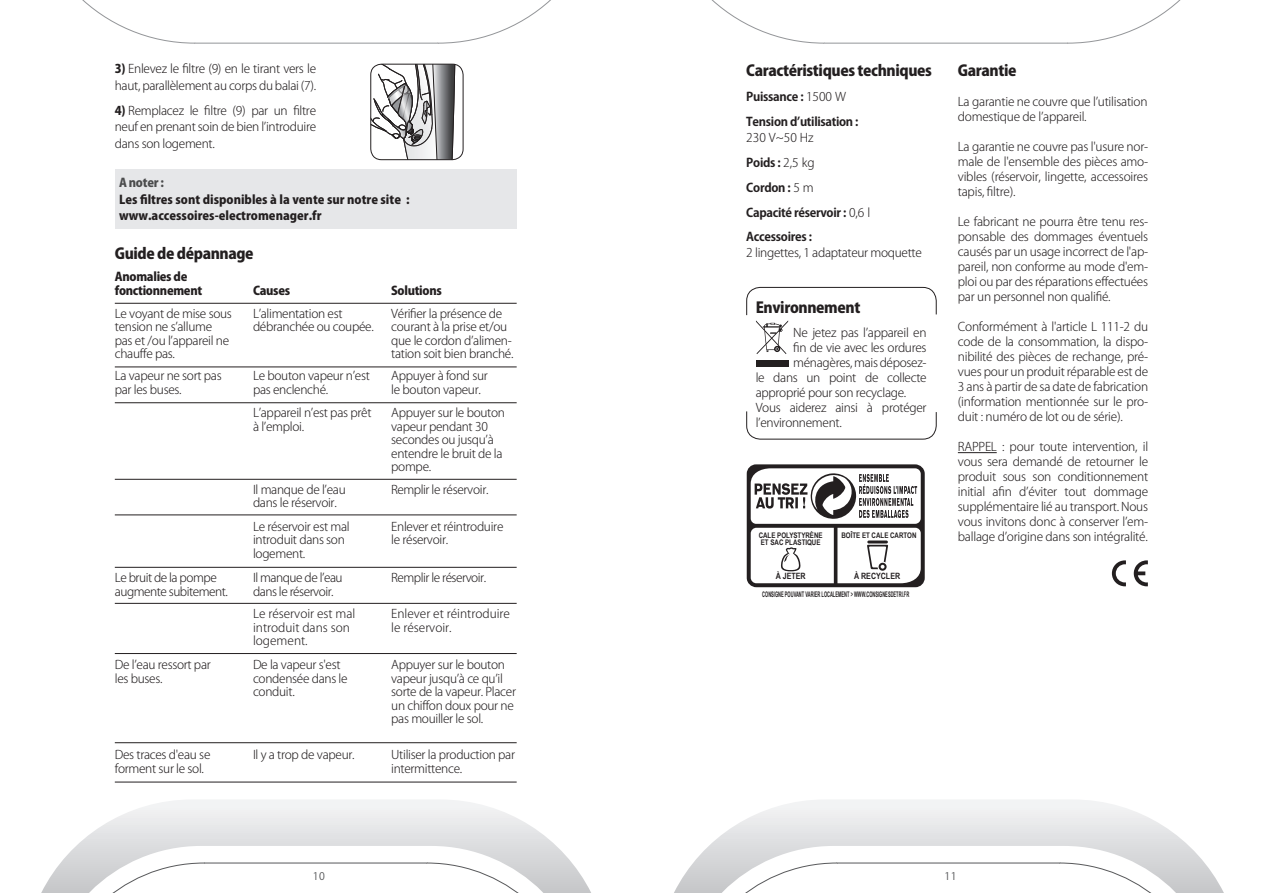
<style>
.page{position:relative;width:1263px;height:893px;background:#fff}
.page>*{position:absolute;margin:0;border:0;box-sizing:border-box;transform-origin:0 0}
.t1{font:800 15px "Koz Go Std";letter-spacing:-.025em;color:#231f20}
.t2{font:300 12px/13.5px "Koz Go Std";letter-spacing:-.025em;color:#231f20}
.t3{font:700 12px/25px "Koz Go Std";letter-spacing:-.025em;color:#231f20}
.t4{font:800 12px/16.5px "Koz Go Std";color:#231f20}
.t5{font:300 12px/13.5px "Koz Go Std";color:#231f20}
.t6{font:800 12px/14.2px "Koz Go Std";letter-spacing:-.025em;color:#231f20}
.t7{font:800 12px "Koz Go Std";letter-spacing:-.025em;color:#4b4c4d}
.t8{font:10.5px "Koz Go Std";color:#57585a}
.t9{font:700 8.7px "Arial Narrow";color:#231f20}
.t10{font:700 7.65px "Arial Narrow";color:#231f20;scale:.64 1}
.t11{font:700 7.65px/7.6px "Arial Narrow";color:#231f20}
.s1{font-weight:800}
.s2{font-weight:300}
</style>
<div class="page">
<svg style="left:711px;top:0;width:470px;height:44px"></svg>
<svg style="left:82px;top:0;width:469px;height:44px"></svg>
<svg style="left:41px;top:800px;width:550px;height:93px"></svg>
<svg style="left:44px;top:846px;width:545px;height:47px"></svg>
<svg style="left:674px;top:800px;width:550px;height:93px"></svg>
<svg style="left:676px;top:846px;width:545px;height:47px"></svg>
<hr style="left:958px;top:452px;width:39px;height:1px;background:#231f20">
<svg style="left:746px;top:411px;width:191px;height:29px"></svg>
<svg style="left:746px;top:287px;width:191px;height:67px"></svg>
<div style="left:756px;top:360px;width:32px;height:7px;background:#231f20"></div>
<svg style="left:747px;top:464px;width:178px;height:123px"></svg>
<svg style="left:1112px;top:560px;width:14px;height:26px"></svg>
<svg style="left:1134px;top:560px;width:14px;height:26px"></svg>
<svg style="left:371px;top:64px;width:84px;height:96px"></svg>
<div style="left:370px;top:64px;width:93px;height:96px;border:1px solid #231f20;border-radius:11px"></div>
<hr style="left:115px;top:367px;width:402px;height:1px;background:#231f20">
<hr style="left:115px;top:303px;width:402px;height:1px;background:#231f20">
<hr style="left:115px;top:402px;width:402px;height:1px;background:#231f20">
<hr style="left:115px;top:479px;width:402px;height:1px;background:#231f20">
<hr style="left:115px;top:514px;width:402px;height:1px;background:#231f20">
<hr style="left:115px;top:567px;width:402px;height:1px;background:#231f20">
<hr style="left:115px;top:603px;width:402px;height:1px;background:#231f20">
<hr style="left:115px;top:653px;width:402px;height:1px;background:#231f20">
<hr style="left:115px;top:742px;width:402px;height:1px;background:#231f20">
<hr style="left:115px;top:782px;width:402px;height:1px;background:#231f20">
<div style="left:115px;top:169px;width:402px;height:60px;background:#e6e7e9"></div>
<p class="t2" style="left:115px;top:61px;width:203px;line-height:16.5px"><span class="s1">3)</span> Enlevez le filtre (9) en le tirant vers le haut, parallèlement au corps du balai (7).</p>
<p class="t2" style="left:115px;top:103px;width:203px;line-height:16.5px;text-align:justify"><span class="s1">4)</span> Remplacez le filtre (9) par un filtre neuf en prenant soin de bien l’introduire dans son logement.</p>
<p class="t7" style="left:119px;top:175px;width:46px">A noter :</p>
<p class="t4" style="left:119px;top:192px;width:292px">Les filtres sont disponibles à la vente sur notre site : www.accessoires-electromenager.fr</p>
<p class="t1" style="left:115px;top:243px;width:140px">Guide de dépannage</p>
<p class="t6" style="left:115px;top:270px;width:89px">Anomalies de fonctionnement</p>
<p class="t4" style="left:253px;top:283px;width:39px">Causes</p>
<p class="t6" style="left:391px;top:285px;width:52px">Solutions</p>
<p class="t2" style="left:115px;top:307px;width:119px">Le voyant de mise sous tension ne s’allume pas et /ou l’appareil ne chauffe pas.</p>
<p class="t2" style="left:253px;top:307px;width:122px">L’alimentation est débranchée ou coupée.</p>
<p class="t2" style="left:391px;top:307px;width:124px">Vérifier la présence de courant à la prise et/ou que le cordon d’alimen&shy;tation soit bien branché.</p>
<p class="t2" style="left:115px;top:369px;width:108px">La vapeur ne sort pas par les buses.</p>
<p class="t2" style="left:253px;top:369px;width:118px">Le bouton vapeur n’est pas enclenché.</p>
<p class="t2" style="left:391px;top:369px;width:98px">Appuyer à fond sur le bouton vapeur.</p>
<p class="t2" style="left:253px;top:406px;width:120px">L’appareil n’est pas prêt à l’emploi.</p>
<p class="t2" style="left:391px;top:406px;width:115px">Appuyer sur le bouton vapeur pendant 30 secondes ou jusqu’à entendre le bruit de la pompe.</p>
<p class="t2" style="left:253px;top:483px;width:94px">Il manque de l’eau dans le réservoir.</p>
<p class="t2" style="left:391px;top:483px;width:99px">Remplir le réservoir.</p>
<p class="t2" style="left:253px;top:520px;width:98px">Le réservoir est mal introduit dans son logement.</p>
<p class="t2" style="left:391px;top:520px;width:114px">Enlever et réintroduire le réservoir.</p>
<p class="t2" style="left:115px;top:571px;width:115px">Le bruit de la pompe augmente subitement.</p>
<p class="t2" style="left:253px;top:571px;width:91px">Il manque de l’eau dans le réservoir.</p>
<p class="t2" style="left:391px;top:571px;width:96px">Remplir le réservoir.</p>
<p class="t5" style="left:253px;top:607px;width:104px">Le réservoir est mal introduit dans son logement.</p>
<p class="t5" style="left:391px;top:607px;width:120px">Enlever et réintroduire le réservoir.</p>
<p class="t2" style="left:115px;top:658px;width:97px">De l’eau ressort par les buses.</p>
<p class="t2" style="left:253px;top:658px;width:96px">De la vapeur s'est condensée dans le conduit.</p>
<p class="t2" style="left:391px;top:658px;width:126px">Appuyer sur le bouton vapeur jusqu’à ce qu’il sorte de la vapeur. Placer un chiffon doux pour ne pas mouiller le sol.</p>
<p class="t2" style="left:115px;top:748px;width:97px">Des traces d'eau se forment sur le sol.</p>
<p class="t2" style="left:253px;top:748px;width:103px">Il y a trop de vapeur.</p>
<p class="t2" style="left:391px;top:748px;width:125px">Utiliser la production par intermittence.</p>
<p class="t1" style="left:746px;top:61px;width:187px">Caractéristiques techniques</p>
<p class="t3" style="left:746px;top:85px;width:114px">Puissance : <span class="s2">1500 W<br></span>Tension d’utilisation :</p>
<p class="t3" style="left:746px;top:126px;width:125px"><span class="s2">230 V~50 Hz<br></span>Poids : <span class="s2">2,5 kg<br></span>Cordon : <span class="s2">5 m<br></span>Capacité réservoir : <span class="s2">0,6 l</span></p>
<p class="t3" style="left:746px;top:225px;width:67px">Accessoires :</p>
<p class="t2" style="left:746px;top:246px;width:177px">2 lingettes, 1 adaptateur moquette</p>
<p class="t1" style="left:756px;top:298px;width:106px">Environnement</p>
<p class="t2" style="left:793px;top:326px;width:135px">Ne jetez pas l’appareil en</p>
<p class="t2" style="left:793px;top:341px;width:135px">fin de vie avec les ordures</p>
<p class="t2" style="left:793px;top:356px;width:135px">ménagères, mais déposez-</p>
<p class="t2" style="left:756px;top:371px;width:172px">le dans un point de collecte</p>
<p class="t2" style="left:756px;top:386px;width:152px">approprié pour son recyclage.</p>
<p class="t2" style="left:756px;top:401px;width:172px">Vous aiderez ainsi à protéger</p>
<p class="t2" style="left:756px;top:416px;width:88px">l’environnement.</p>
<p class="t11" style="left:759px;top:531px;width:65px">CALE POLYSTYRÈNE<br>ET SAC PLASTIQUE</p>
<p class="t11" style="left:841px;top:531px;width:77px">BOÎTE ET CALE CARTON</p>
<p class="t9" style="left:854px;top:571px;width:48px">À RECYCLER</p>
<p class="t9" style="left:776px;top:571px;width:31px">À JETER</p>
<p class="t10" style="left:762px;top:590px;width:231px">CONSIGNE POUVANT VARIER LOCALEMENT &gt; WWW.CONSIGNESDETRI.FR</p>
<p class="t1" style="left:958px;top:61px;width:60px">Garantie</p>
<p class="t2" style="left:958px;top:94px;width:191px;line-height:15px">La garantie ne couvre que l’utilisation domestique de l’appareil.</p>
<p class="t2" style="left:958px;top:139px;width:192px;line-height:15px;text-align:justify">La garantie ne couvre pas l'usure nor&shy;male de l'ensemble des pièces amo&shy;vibles (réservoir, lingette, accessoires tapis, filtre).</p>
<p class="t2" style="left:958px;top:214px;width:192px;line-height:15px;text-align:justify">Le fabricant ne pourra être tenu res&shy;ponsable des dommages éventuels causés par un usage incorrect de l'ap&shy;pareil, non conforme au mode d'em&shy;ploi ou par des réparations effectuées par un personnel non qualifié.</p>
<p class="t2" style="left:958px;top:319px;width:192px;line-height:15px;text-align:justify">Conformément à l'article L 111-2 du code de la consommation, la dispo&shy;nibilité des pièces de rechange, pré&shy;vues pour un produit réparable est de 3 ans à partir de sa date de fabrication (information mentionnée sur le pro&shy;duit : numéro de lot ou de série).</p>
<p class="t2" style="left:958px;top:439px;width:192px;line-height:15px;text-align:justify">RAPPEL : pour toute intervention, il vous sera demandé de retourner le produit sous son conditionnement initial afin d’éviter tout dommage supplémentaire lié au transport. Nous vous invitons donc à conserver l’em&shy;ballage d’origine dans son intégralité.</p>
<p class="t8" style="left:313px;top:870px;width:14px">10</p>
<p class="t8" style="left:944px;top:870px;width:14px">11</p>
</div>
